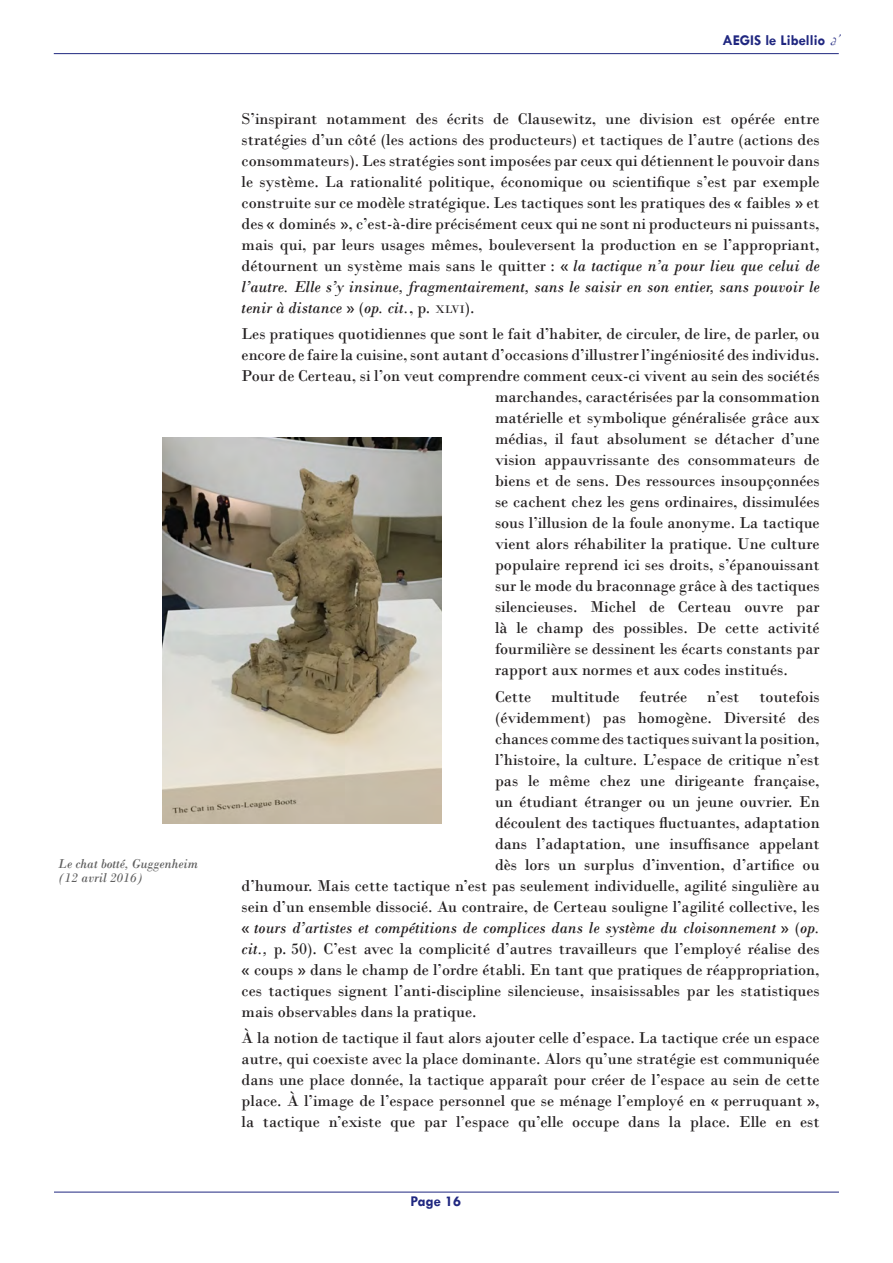
<style>
.page{position:relative;width:893px;height:1263px;background:#fff}
.page>*{position:absolute;margin:0;border:0;box-sizing:border-box;transform-origin:0 0}
.Article_-_Texte{font:16.5px/21px "Bodoni";color:#231f20;text-align:justify}
.Article_-_Texte-2{font:italic 16.5px "Bodoni";color:#231f20}
.t1{font:700 15px "Tw Cen";color:#202780}
.Article_-_Légendes_p{font:italic 13.5px/13.5px "Bodoni";color:#5f5f5f}
.s1{font-family:"French Script";font-weight:400;font-style:italic;font-size:16.5px}
.s2{font-style:italic}
.s3{font-size:11.55px}
.s4{font-style:normal}
</style>
<div class="page">
<hr style="left:54px;top:1192px;width:785px;height:1px;background:#202780">
<hr style="left:54px;top:53px;width:785px;height:1px;background:#202780">
<img style="left:162px;top:438px;width:279px;height:385px">
<p class="Article_-_Légendes_p" style="left:58px;top:857px;width:141px">Le chat botté, Guggenheim (12 avril 2016)</p>
<p class="t1" style="left:722px;top:31px;width:124px">AEGIS le Libellio <span class="s1">d’</span></p>
<p class="Article_-_Texte" style="left:242px;top:108px;width:580px">S’inspirant notamment des écrits de Clausewitz, une division est opérée entre stratégies d’un côté (les actions des producteurs) et tactiques de l’autre (actions des consommateurs). Les stratégies sont imposées par ceux qui détiennent le pouvoir dans le système. La rationalité politique, économique ou scientifique s’est par exemple construite sur ce modèle stratégique. Les tactiques sont les pratiques des « faibles » et des « dominés », c’est-à-dire précisément ceux qui ne sont ni producteurs ni puissants, mais qui, par leurs usages mêmes, bouleversent la production en se l’appropriant, détournent un système mais sans le quitter : « <span class="s2">la tactique n’a pour lieu que celui de l’autre. Elle s’y insinue, fragmentairement, sans le saisir en son entier, sans pouvoir le tenir à distance</span> » (<span class="s2">op. cit.</span>, p. <span class="s3">xlvi</span>).</p>
<p class="Article_-_Texte" style="left:242px;top:323px;width:579px">Les pratiques quotidiennes que sont le fait d’habiter, de circuler, de lire, de parler, ou</p>
<p class="Article_-_Texte" style="left:242px;top:344px;width:579px">encore de faire la cuisine, sont autant d’occasions d’illustrer l’ingéniosité des individus.</p>
<p class="Article_-_Texte" style="left:242px;top:365px;width:580px">Pour de Certeau, si l’on veut comprendre comment ceux-ci vivent au sein des sociétés</p>
<p class="Article_-_Texte" style="left:495px;top:386px;width:326px">marchandes, caractérisées par la consommation</p>
<p class="Article_-_Texte" style="left:495px;top:407px;width:326px">matérielle et symbolique généralisée grâce aux</p>
<p class="Article_-_Texte" style="left:495px;top:428px;width:326px">médias, il faut absolument se détacher d’une</p>
<p class="Article_-_Texte" style="left:495px;top:449px;width:326px">vision appauvrissante des consommateurs de</p>
<p class="Article_-_Texte" style="left:495px;top:470px;width:326px">biens et de sens. Des ressources insoupçonnées</p>
<p class="Article_-_Texte" style="left:495px;top:491px;width:326px">se cachent chez les gens ordinaires, dissimulées</p>
<p class="Article_-_Texte" style="left:495px;top:512px;width:326px">sous l’illusion de la foule anonyme. La tactique</p>
<p class="Article_-_Texte" style="left:495px;top:533px;width:326px">vient alors réhabiliter la pratique. Une culture</p>
<p class="Article_-_Texte" style="left:495px;top:554px;width:326px">populaire reprend ici ses droits, s’épanouissant</p>
<p class="Article_-_Texte" style="left:495px;top:575px;width:326px">sur le mode du braconnage grâce à des tactiques</p>
<p class="Article_-_Texte" style="left:495px;top:596px;width:326px">silencieuses. Michel de Certeau ouvre par</p>
<p class="Article_-_Texte" style="left:495px;top:617px;width:326px">là le champ des possibles. De cette activité</p>
<p class="Article_-_Texte" style="left:495px;top:638px;width:326px">fourmilière se dessinent les écarts constants par</p>
<p class="Article_-_Texte" style="left:495px;top:659px;width:294px">rapport aux normes et aux codes institués.</p>
<p class="Article_-_Texte" style="left:495px;top:686px;width:326px">Cette multitude feutrée n’est toutefois</p>
<p class="Article_-_Texte" style="left:495px;top:707px;width:326px">(évidemment) pas homogène. Diversité des</p>
<p class="Article_-_Texte" style="left:495px;top:728px;width:326px">chances comme des tactiques suivant la position,</p>
<p class="Article_-_Texte" style="left:495px;top:749px;width:326px">l’histoire, la culture. L’espace de critique n’est</p>
<p class="Article_-_Texte" style="left:495px;top:770px;width:326px">pas le même chez une dirigeante française,</p>
<p class="Article_-_Texte" style="left:495px;top:791px;width:326px">un étudiant étranger ou un jeune ouvrier. En</p>
<p class="Article_-_Texte" style="left:495px;top:812px;width:326px">découlent des tactiques fluctuantes, adaptation</p>
<p class="Article_-_Texte" style="left:495px;top:833px;width:326px">dans l’adaptation, une insuffisance appelant</p>
<p class="Article_-_Texte" style="left:495px;top:854px;width:326px">dès lors un surplus d’invention, d’artifice ou</p>
<p class="Article_-_Texte" style="left:242px;top:875px;width:579px">d’humour. Mais cette tactique n’est pas seulement individuelle, agilité singulière au</p>
<p class="Article_-_Texte" style="left:242px;top:896px;width:579px">sein d’un ensemble dissocié. Au contraire, de Certeau souligne l’agilité collective, les</p>
<p class="Article_-_Texte-2" style="left:242px;top:918px;width:579px"><span class="s4">«</span> tours d’artistes et compétitions de complices dans le système du cloisonnement <span class="s4">» (</span>op.</p>
<p class="Article_-_Texte" style="left:242px;top:938px;width:579px"><span class="s2">cit.,</span> p. 50). C’est avec la complicité d’autres travailleurs que l’employé réalise des</p>
<p class="Article_-_Texte" style="left:242px;top:959px;width:579px">« coups » dans le champ de l’ordre établi. En tant que pratiques de réappropriation,</p>
<p class="Article_-_Texte" style="left:242px;top:980px;width:579px">ces tactiques signent l’anti-discipline silencieuse, insaisissables par les statistiques</p>
<p class="Article_-_Texte" style="left:242px;top:1001px;width:237px">mais observables dans la pratique.</p>
<p class="Article_-_Texte" style="left:242px;top:1027px;width:579px">À la notion de tactique il faut alors ajouter celle d’espace. La tactique crée un espace autre, qui coexiste avec la place dominante. Alors qu’une stratégie est communiquée dans une place donnée, la tactique apparaît pour créer de l’espace au sein de cette place. À l’image de l’espace personnel que se ménage l’employé en « perruquant », la tactique n’existe que par l’espace qu’elle occupe dans la place. Elle en est</p>
<p class="t1" style="left:410px;top:1192px;width:52px">Page 16</p>
</div>
